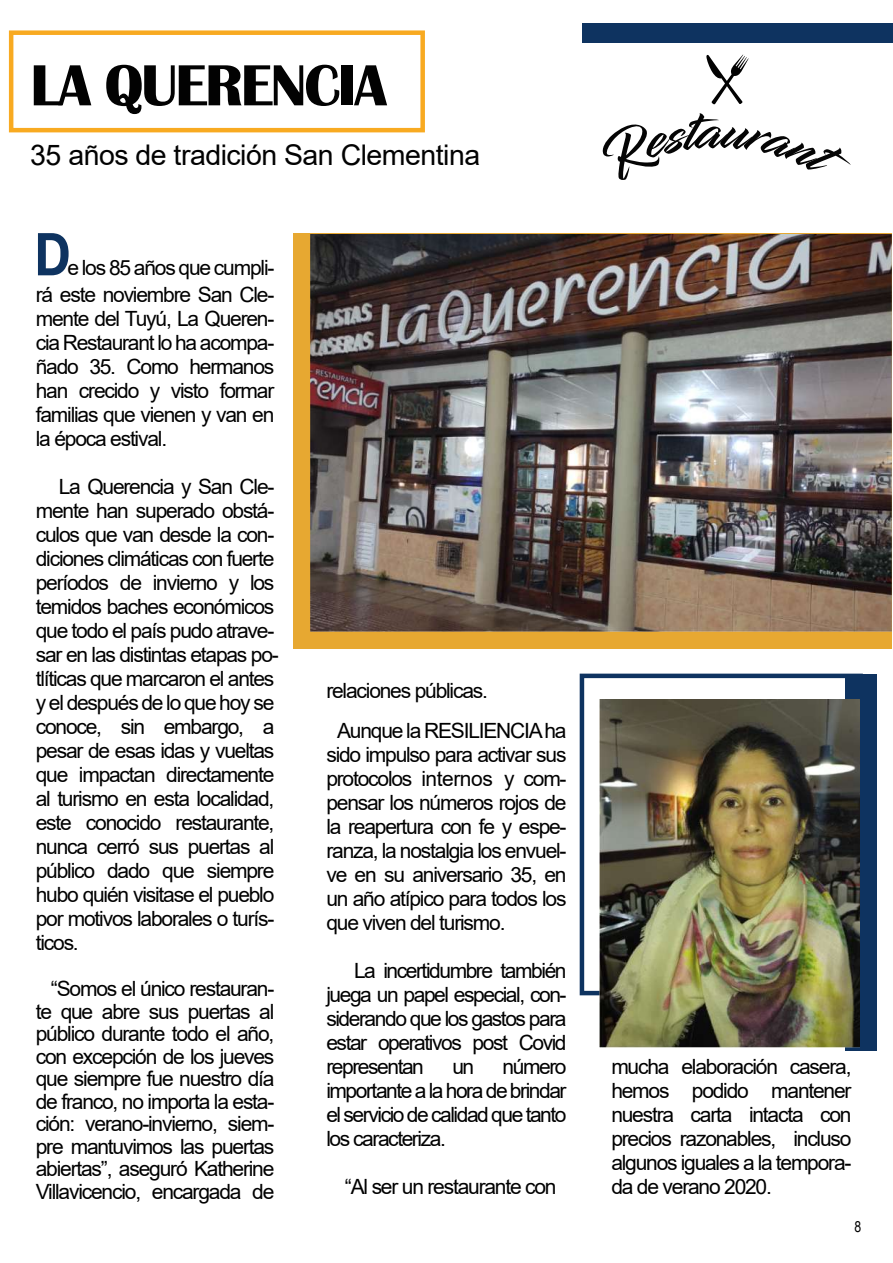
<style>
.page{position:relative;width:893px;height:1263px;background:#fff}
.page>*{position:absolute;margin:0;border:0;box-sizing:border-box;transform-origin:0 0}
.t1{font:700 61.5px "Archivo Narrow";color:#0e3360}
.t2{font:700 60px "Britannic";letter-spacing:-.035em;color:#020202}
.t3{font:28.5px "Arial";letter-spacing:-.02em;color:#020202}
.t4{font:21px/24px "Arial";letter-spacing:-.055em;color:#000;text-align:justify}
.t5{font:15px "Arial Narrow";color:#000}
</style>
<div class="page">
<div style="left:582px;top:23px;width:311px;height:19px;background:#0e3360"></div>
<div style="left:845px;top:674px;width:31px;height:377px;background:#0e3360"></div>
<div style="left:293px;top:233px;width:599px;height:415px;background:#e7a831"></div>
<div style="left:580px;top:674px;width:283px;height:321px;border:4px solid #0e3360"></div>
<div style="left:9px;top:30px;width:416px;height:102px;border:4px solid #f8aa21"></div>
<img style="left:310px;top:234px;width:581px;height:397px">
<img style="left:599px;top:699px;width:261px;height:348px">
<svg style="left:706px;top:55px;width:43px;height:49px"></svg>
<svg style="left:602px;top:113px;width:249px;height:67px"></svg>
<h2 class="t2" style="left:30px;top:52px;width:358px">LA QUERENCIA</h2>
<h3 class="t3" style="left:30px;top:136px;width:451px">35 años de tradición San Clementina</h3>
<h1 class="t1" style="left:34px;top:216px;width:38px">D</h1>
<p class="t4" style="left:36px;top:254px;width:240px;line-height:27px;text-align:right">e los 85 años que cumpli-<br>rá este noviembre San Cle-</p>
<p class="t4" style="left:36px;top:306px;width:240px">mente del Tuyú, La Queren&shy;cia Restaurant lo ha acompa&shy;ñado 35. Como hermanos han crecido y visto formar familias que vienen y van en la época estival.</p>
<p class="t4" style="left:36px;top:474px;width:245px;text-align:left;text-indent:23px">La Querencia y San Cle&shy;mente han superado obstá&shy;culos que van desde la con&shy;diciones climáticas con fuerte períodos de invierno y los temidos baches económicos que todo el país pudo atrave&shy;sar en las distintas etapas po&shy;tlíticas que marcaron el antes y el después de lo que hoy se conoce, sin embargo, a pesar de esas idas y vueltas que impactan directamente al turismo en esta localidad, este conocido restaurante, nunca cerró sus puertas al público dado que siempre hubo quién visitase el pueblo por motivos laborales o turís&shy;ticos.</p>
<p class="t4" style="left:36px;top:977px;width:240px;line-height:22.5px;text-indent:15px">“Somos el único restauran&shy;te que abre sus puertas al público durante todo el año, con excepción de los jueves que siempre fue nuestro día de franco, no importa la esta&shy;ción: verano-invierno, siem&shy;pre mantuvimos las puertas abiertas”, aseguró Katherine Villavicencio, encargada de</p>
<p class="t4" style="left:337px;top:670px;width:231px;line-height:40.5px;text-indent:-11px">relaciones públicas.<br>Aunque la RESILIENCIA ha</p>
<p class="t4" style="left:326px;top:743px;width:242px">sido impulso para activar sus protocolos internos y com&shy;pensar los números rojos de la reapertura con fe y espe&shy;ranza, la nostalgia los envuel&shy;ve en su aniversario 35, en un año atípico para todos los que viven del turismo.</p>
<p class="t4" style="left:326px;top:959px;width:242px;text-indent:28px">La incertidumbre también juega un papel especial, con&shy;siderando que los gastos para estar operativos post Covid representan</p>
<p class="t4" style="left:326px;top:1055px;width:242px;text-indent:176px">número importante a la hora de brindar el servicio de calidad que tanto los caracteriza.</p>
<p class="t4" style="left:345px;top:1175px;width:213px">“Al ser un restaurante con</p>
<p class="t4" style="left:452px;top:1055px;width:23px">un</p>
<p class="t4" style="left:611px;top:1054px;width:242px">mucha elaboración casera, hemos podido mantener nuestra carta intacta con precios razonables, incluso algunos iguales a la tempora&shy;da de verano 2020.</p>
<p class="t5" style="left:854px;top:1215px;width:8px">8</p>
</div>
